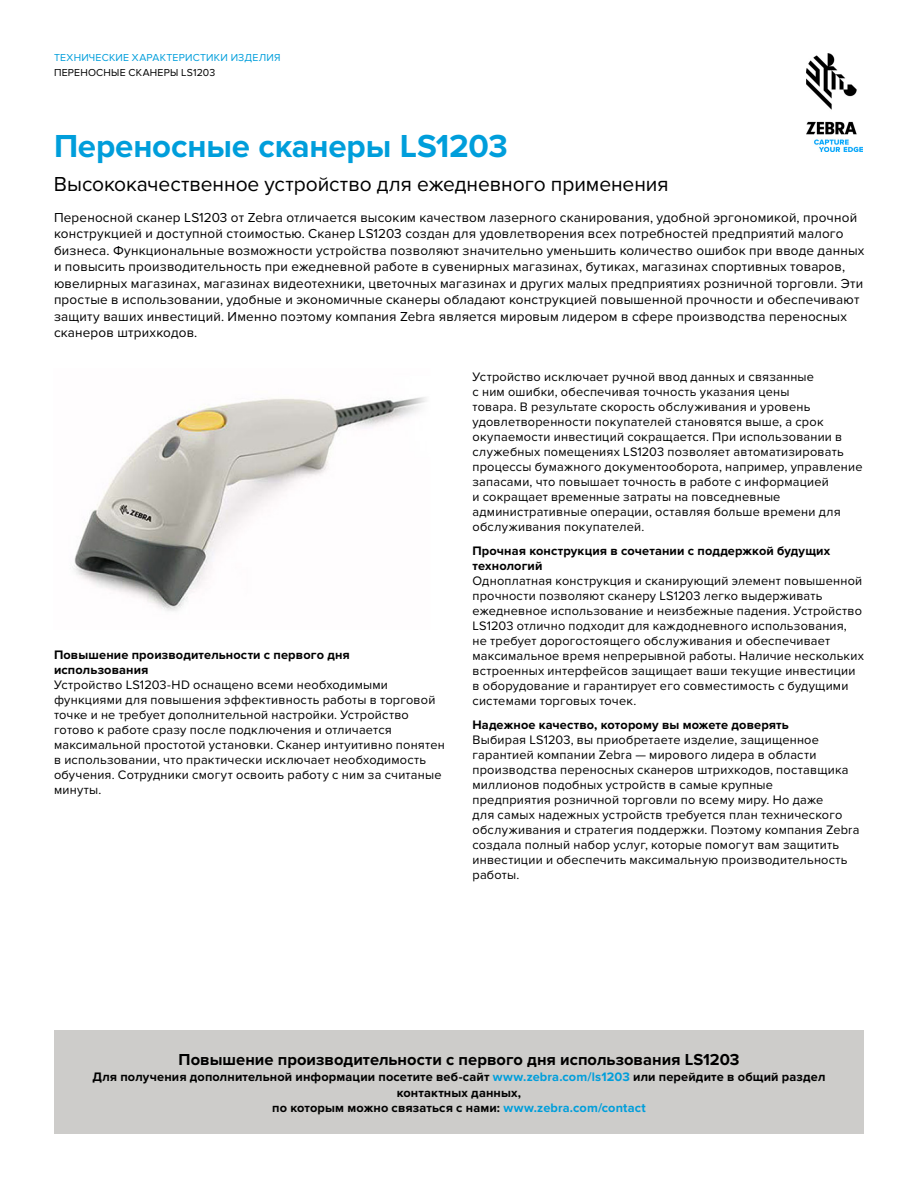
<style>
.page{position:relative;width:918px;height:1188px;background:#fff}
.page>*{position:absolute;margin:0;border:0;box-sizing:border-box;transform-origin:0 0}
.t1{font:700 33px "Proxima Nova";letter-spacing:-.005em;color:#009edb}
.t2{font:21px "Proxima Nova";letter-spacing:-.005em;color:#000}
.t3{font:700 16.5px "Proxima Nova";color:#000}
.t4{font:13.5px/16.5px "Proxima Nova";letter-spacing:.015em;color:#000}
.t5{font:12.75px/15px "Proxima Nova";letter-spacing:.015em;color:#000}
.t6{font:700 12.75px/15px "Proxima Nova";letter-spacing:.01em;color:#000}
.t7{font:10.5px "Proxima Nova";letter-spacing:.02em;color:#009edb}
.t8{font:10.5px "Proxima Nova";letter-spacing:.02em;color:#000}
.s1{color:#009edb}
</style>
<div class="page">
<img style="left:806px;top:54px;width:56px;height:97px">
<div style="left:54px;top:1031px;width:810px;height:103px;background:#cdccca"></div>
<img style="left:74px;top:397px;width:353px;height:214px">
<p class="t7" style="left:54px;top:52px;width:228px">ТЕХНИЧЕСКИЕ ХАРАКТЕРИСТИКИ ИЗДЕЛИЯ</p>
<p class="t8" style="left:54px;top:66px;width:163px">ПЕРЕНОСНЫЕ СКАНЕРЫ LS1203</p>
<h1 class="t1" style="left:54px;top:127px;width:455px">Переносные сканеры LS1203</h1>
<h2 class="t2" style="left:54px;top:172px;width:616px">Высококачественное устройство для ежедневного применения</h2>
<p class="t4" style="left:54px;top:209px;width:812px">Переносной сканер LS1203 от Zebra отличается высоким качеством лазерного сканирования, удобной эргономикой, прочной конструкцией и доступной стоимостью. Сканер LS1203 создан для удовлетворения всех потребностей предприятий малого бизнеса. Функциональные возможности устройства позволяют значительно уменьшить количество ошибок при вводе данных и повысить производительность при ежедневной работе в сувенирных магазинах, бутиках, магазинах спортивных товаров, ювелирных магазинах, магазинах видеотехники, цветочных магазинах и других малых предприятиях розничной торговли. Эти простые в использовании, удобные и экономичные сканеры обладают конструкцией повышенной прочности и обеспечивают защиту ваших инвестиций. Именно поэтому компания Zebra является мировым лидером в сфере производства переносных сканеров штрихкодов.</p>
<p class="t6" style="left:54px;top:648px;width:297px">Повышение производительности с первого дня использования</p>
<p class="t5" style="left:54px;top:678px;width:392px">Устройство LS1203-HD оснащено всеми необходимыми функциями для повышения эффективность работы в торговой точке и не требует дополнительной настройки. Устройство готово к работе сразу после подключения и отличается максимальной простотой установки. Сканер интуитивно понятен в использовании, что практически исключает необходимость обучения. Сотрудники смогут освоить работу с ним за считаные минуты.</p>
<p class="t5" style="left:472px;top:369px;width:392px">Устройство исключает ручной ввод данных и связанные<br>с ним ошибки, обеспечивая точность указания цены<br>товара. В результате скорость обслуживания и уровень удовлетворенности покупателей становятся выше, а срок окупаемости инвестиций сокращается. При использовании в служебных помещениях LS1203 позволяет автоматизировать процессы бумажного документооборота, например, управление запасами, что повышает точность в работе с информацией<br>и сокращает временные затраты на повседневные административные операции, оставляя больше времени для обслуживания покупателей.</p>
<p class="t6" style="left:472px;top:543px;width:359px">Прочная конструкция в сочетании с поддержкой будущих технологий</p>
<p class="t5" style="left:472px;top:573px;width:393px">Одноплатная конструкция и сканирующий элемент повышенной прочности позволяют сканеру LS1203 легко выдерживать ежедневное использование и неизбежные падения. Устройство LS1203 отлично подходит для каждодневного использования, не требует дорогостоящего обслуживания и обеспечивает максимальное время непрерывной работы. Наличие нескольких встроенных интерфейсов защищает ваши текущие инвестиции в оборудование и гарантирует его совместимость с будущими системами торговых точек.</p>
<p class="t6" style="left:472px;top:717px;width:318px">Надежное качество, которому вы можете доверять</p>
<p class="t5" style="left:472px;top:732px;width:388px">Выбирая LS1203, вы приобретаете изделие, защищенное гарантией компании Zebra — мирового лидера в области производства переносных сканеров штрихкодов, поставщика миллионов подобных устройств в самые крупные<br>предприятия розничной торговли по всему миру. Но даже<br>для самых надежных устройств требуется план технического обслуживания и стратегия поддержки. Поэтому компания Zebra создала полный набор услуг, которые помогут вам защитить инвестиции и обеспечить максимальную производительность работы.</p>
<p class="t3" style="left:179px;top:1050px;width:562px">Повышение производительности с первого дня использования LS1203</p>
<p class="t6" style="left:93px;top:1069px;width:734px;line-height:15.8px;text-align:center">Для получения дополнительной информации посетите веб-сайт <span class="s1">www.zebra.com/ls1203</span> или перейдите в общий раздел контактных данных,<br>по которым можно связаться с нами: <span class="s1">www.zebra.com/contact</span></p>
</div>
